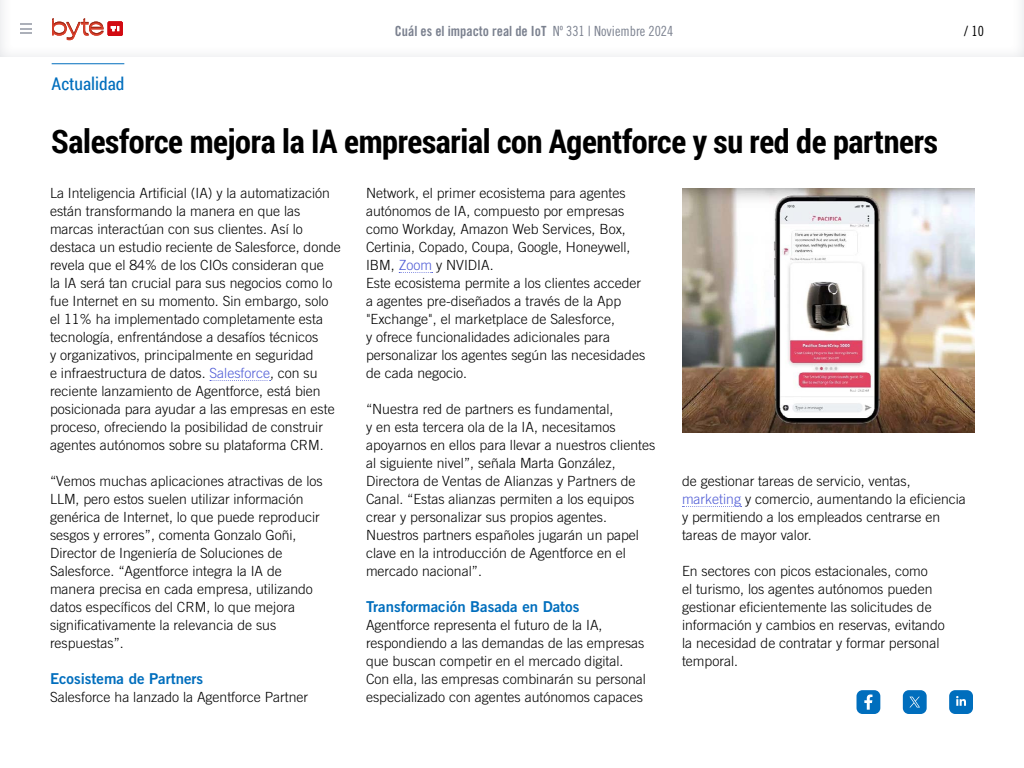
<style>
.page{position:relative;width:1024px;height:768px;background:#fff}
.page>*{position:absolute;margin:0;border:0;box-sizing:border-box;transform-origin:0 0}
.t1{font:700 32.5px "Roboto Condensed";letter-spacing:-.01em;color:#000}
.t2{font:17.5px "Roboto Condensed";color:#006ebd}
.t3{font:15px "Trade Gothic LT Std Bd 2";color:#006ebd}
.t4{font:300 14px/18px "Trade Gothic LT Std";color:#000}
.t5{font:14px "Trade Gothic LT Std Bd Cn 20";color:#7b818f}
.t6{font:14px "Trade Gothic LT Std Cn 18";color:#000}
.s1{font-family:"Trade Gothic LT Std Cn 18"}
.s2{color:#4f5cd6}
</style>
<div class="page">
<svg style="left:20px;top:23px;width:12px;height:11px"></svg>
<svg style="left:52px;top:18px;width:51px;height:22px"></svg>
<div style="left:108px;top:22px;width:15px;height:14px;background:#d20a11"></div>
<svg style="left:111px;top:26px;width:8px;height:5px"></svg>
<svg style="left:210px;top:380px;width:61px;height:1px"></svg>
<svg style="left:399px;top:272px;width:34px;height:1px"></svg>
<svg style="left:682px;top:506px;width:60px;height:1px"></svg>
<hr style="left:52px;top:64px;width:72px;height:1px;background:#006ebd">
<svg style="left:949px;top:690px;width:24px;height:24px"></svg>
<svg style="left:857px;top:690px;width:23px;height:24px"></svg>
<svg style="left:903px;top:690px;width:24px;height:24px"></svg>
<img style="left:682px;top:189px;width:292px;height:244px">
<p class="t5" style="left:395px;top:23px;width:280px">Cuál es el impacto real de IoT <span class="s1">Nº 331 | Noviembre 2024</span></p>
<p class="t6" style="left:964px;top:23px;width:21px">/ 10</p>
<p class="t2" style="left:52px;top:72px;width:74px">Actualidad</p>
<h1 class="t1" style="left:51px;top:119px;width:888px">Salesforce mejora la IA empresarial con Agentforce y su red de partners</h1>
<p class="t4" style="left:50px;top:184px;width:292px">La Inteligencia Artificial (IA) y la automatización están transformando la manera en que las marcas interactúan con sus clientes. Así lo destaca un estudio reciente de Salesforce, donde revela que el 84% de los CIOs consideran que<br>la IA será tan crucial para sus negocios como lo fue Internet en su momento. Sin embargo, solo el 11% ha implementado completamente esta tecnología, enfrentándose a desafíos técnicos<br>y organizativos, principalmente en seguridad<br>e infraestructura de datos. <span class="s2">Salesforce</span>, con su reciente lanzamiento de Agentforce, está bien posicionada para ayudar a las empresas en este proceso, ofreciendo la posibilidad de construir agentes autónomos sobre su plataforma CRM.</p>
<p class="t4" style="left:50px;top:472px;width:274px">“Vemos muchas aplicaciones atractivas de los LLM, pero estos suelen utilizar información genérica de Internet, lo que puede reproducir sesgos y errores”, comenta Gonzalo Goñi, Director de Ingeniería de Soluciones de Salesforce. “Agentforce integra la IA de manera precisa en cada empresa, utilizando datos específicos del CRM, lo que mejora significativamente la relevancia de sus respuestas”.</p>
<p class="t3" style="left:50px;top:669px;width:155px">Ecosistema de Partners</p>
<p class="t4" style="left:50px;top:688px;width:260px">Salesforce ha lanzado la Agentforce Partner</p>
<p class="t4" style="left:366px;top:184px;width:281px">Network, el primer ecosistema para agentes autónomos de IA, compuesto por empresas como Workday, Amazon Web Services, Box, Certinia, Copado, Coupa, Google, Honeywell, IBM, <span class="s2">Zoom</span> y NVIDIA.<br>Este ecosistema permite a los clientes acceder a agentes pre-diseñados a través de la App "Exchange", el marketplace de Salesforce,<br>y ofrece funcionalidades adicionales para personalizar los agentes según las necesidades de cada negocio.</p>
<p class="t4" style="left:366px;top:400px;width:291px">“Nuestra red de partners es fundamental,<br>y en esta tercera ola de la IA, necesitamos apoyarnos en ellos para llevar a nuestros clientes al siguiente nivel”, señala Marta González, Directora de Ventas de Alianzas y Partners de Canal. “Estas alianzas permiten a los equipos crear y personalizar sus propios agentes.<br>Nuestros partners españoles jugarán un papel clave en la introducción de Agentforce en el mercado nacional”.</p>
<p class="t3" style="left:366px;top:597px;width:215px">Transformación Basada en Datos</p>
<p class="t4" style="left:366px;top:616px;width:281px">Agentforce representa el futuro de la IA, respondiendo a las demandas de las empresas que buscan competir en el mercado digital.<br>Con ella, las empresas combinarán su personal especializado con agentes autónomos capaces</p>
<p class="t4" style="left:682px;top:472px;width:285px">de gestionar tareas de servicio, ventas, <span class="s2">marketing</span> y comercio, aumentando la eficiencia y permitiendo a los empleados centrarse en tareas de mayor valor.</p>
<p class="t4" style="left:682px;top:562px;width:264px">En sectores con picos estacionales, como<br>el turismo, los agentes autónomos pueden gestionar eficientemente las solicitudes de información y cambios en reservas, evitando la necesidad de contratar y formar personal temporal.</p>
</div>
